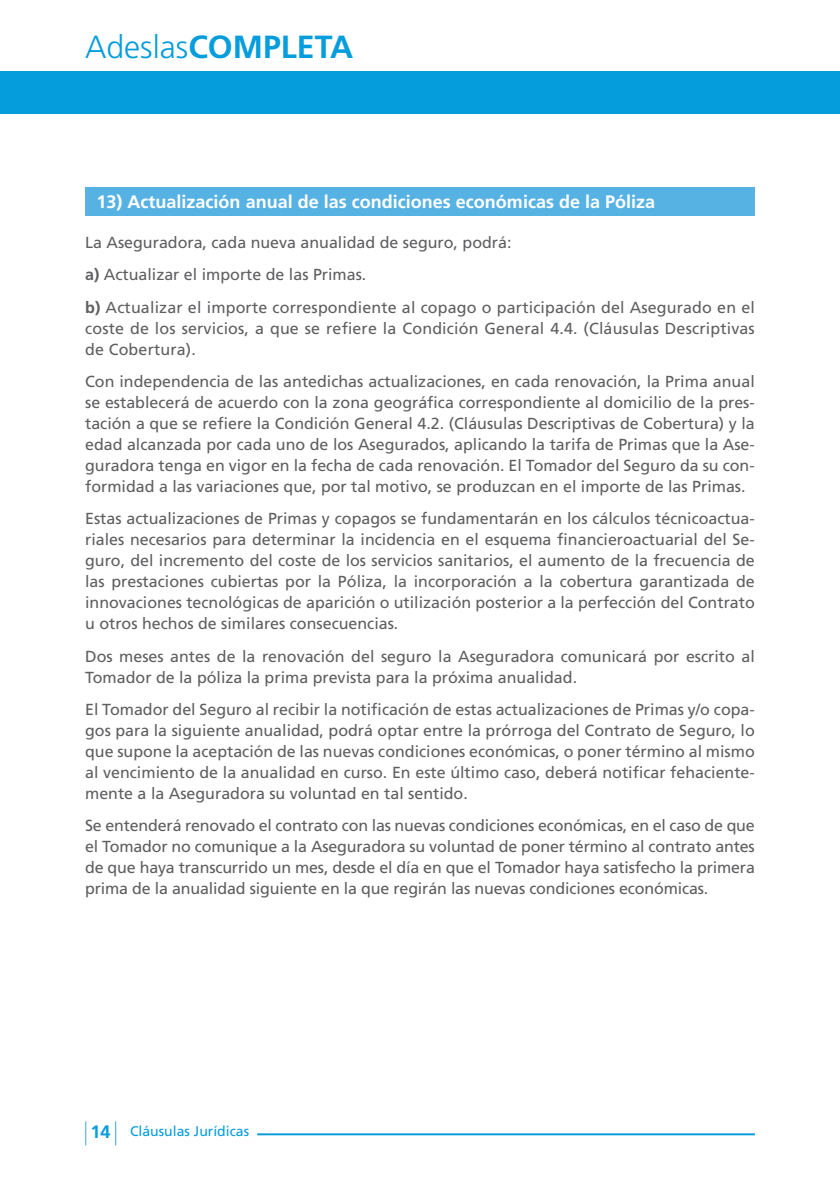
<style>
.page{position:relative;width:840px;height:1191px;background:#fff}
.page>*{position:absolute;margin:0;border:0;box-sizing:border-box;transform-origin:0 0}
.t1{font:700 32px "Frutiger";color:#069ddc}
.t2{font:700 18px "Frutiger";color:#fff}
.t3{font:16px/21px "Frutiger";color:#5f5f62;text-align:justify}
.t4{font:14px "Frutiger";color:#069ddc}
.s1{font-weight:300}
.s2{font-weight:700}
.s3{font-weight:700;font-size:18px}
</style>
<div class="page">
<div style="left:0;top:71px;width:839px;height:43px;background:#069ddc"></div>
<hr style="left:257px;top:1133px;width:497px;height:2px;background:#069ddc">
<svg style="left:115px;top:1121px;width:1px;height:24px"></svg>
<svg style="left:85px;top:1121px;width:1px;height:24px"></svg>
<div style="left:85px;top:187px;width:669px;height:28px;background:#57b2e4"></div>
<h1 class="t1" style="left:85px;top:28px;width:269px"><span class="s1">Adeslas</span>COMPLETA</h1>
<p class="t2" style="left:96px;top:191px;width:560px">13) Actualización anual de las condiciones económicas de la Póliza</p>
<p class="t3" style="left:85px;top:226px;width:671px;line-height:32.4px;text-align:left">La Aseguradora, cada nueva anualidad de seguro, podrá:<br><span class="s2">a)</span> Actualizar el importe de las Primas.<br><span class="s2">b)</span> Actualizar el importe correspondiente al copago o participación del Asegurado en el</p>
<p class="t3" style="left:85px;top:317px;width:670px">coste de los servicios, a que se refiere la Condición General 4.4. (Cláusulas Descriptivas de Cobertura).</p>
<p class="t3" style="left:85px;top:371px;width:671px">Con independencia de las antedichas actualizaciones, en cada renovación, la Prima anual se establecerá de acuerdo con la zona geográfica correspondiente al domicilio de la pres&shy;tación a que se refiere la Condición General 4.2. (Cláusulas Descriptivas de Cobertura) y la edad alcanzada por cada uno de los Asegurados, aplicando la tarifa de Primas que la Ase&shy;guradora tenga en vigor en la fecha de cada renovación. El Tomador del Seguro da su con&shy;formidad a las variaciones que, por tal motivo, se produzcan en el importe de las Primas.</p>
<p class="t3" style="left:85px;top:508px;width:671px">Estas actualizaciones de Primas y copagos se fundamentarán en los cálculos técnicoactua&shy;riales necesarios para determinar la incidencia en el esquema financieroactuarial del Se&shy;guro, del incremento del coste de los servicios sanitarios, el aumento de la frecuencia de las prestaciones cubiertas por la Póliza, la incorporación a la cobertura garantizada de innovaciones tecnológicas de aparición o utilización posterior a la perfección del Contrato u otros hechos de similares consecuencias.</p>
<p class="t3" style="left:85px;top:645px;width:670px">Dos meses antes de la renovación del seguro la Aseguradora comunicará por escrito al<br>Tomador de la póliza la prima prevista para la próxima anualidad.</p>
<p class="t3" style="left:85px;top:698px;width:670px">El Tomador del Seguro al recibir la notificación de estas actualizaciones de Primas y/o copa&shy;gos para la siguiente anualidad, podrá optar entre la prórroga del Contrato de Seguro, lo que supone la aceptación de las nuevas condiciones económicas, o poner término al mismo al vencimiento de la anualidad en curso. En este último caso, deberá notificar fehaciente&shy;mente a la Aseguradora su voluntad en tal sentido.</p>
<p class="t3" style="left:85px;top:815px;width:671px">Se entenderá renovado el contrato con las nuevas condiciones económicas, en el caso de que el Tomador no comunique a la Aseguradora su voluntad de poner término al contrato antes de que haya transcurrido un mes, desde el día en que el Tomador haya satisfecho la primera prima de la anualidad siguiente en la que regirán las nuevas condiciones económicas.</p>
<p class="t4" style="left:90px;top:1123px;width:160px"><span class="s3">14</span> Cláusulas Jurídicas</p>
</div>
